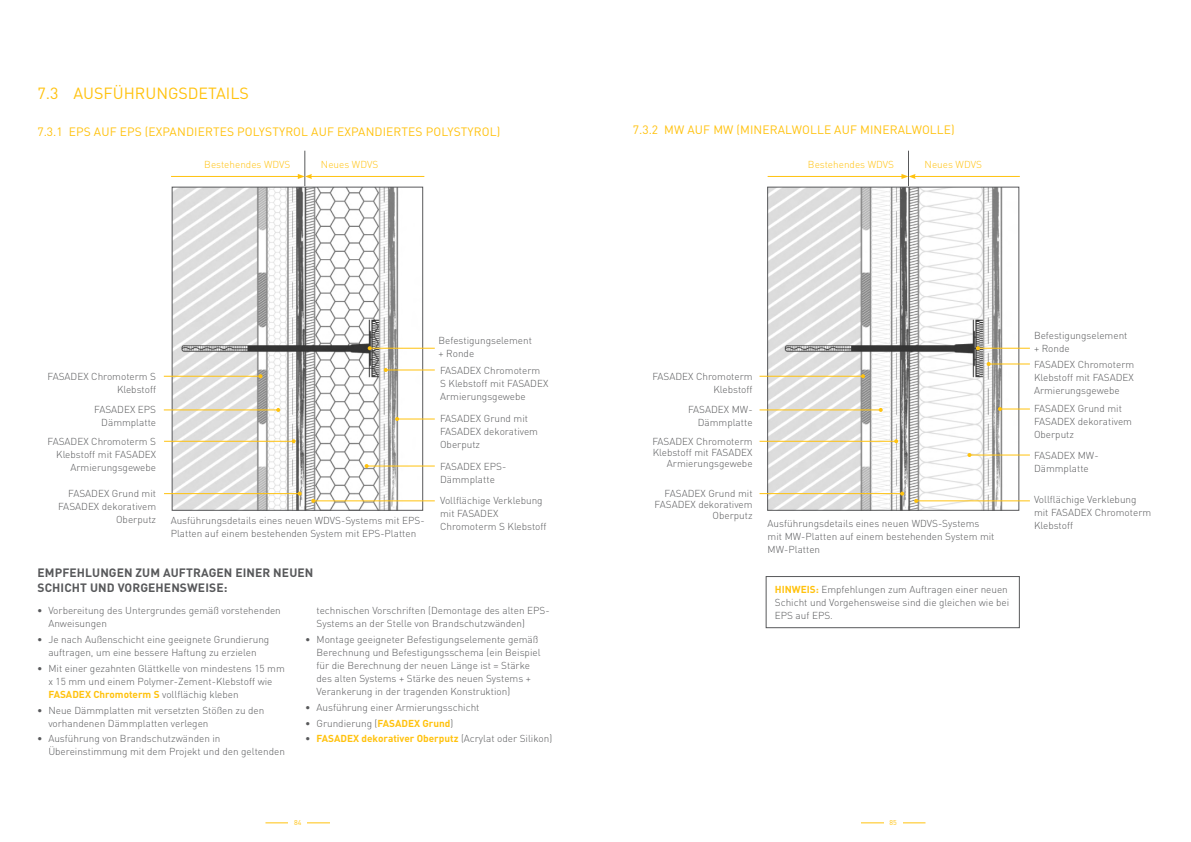
<style>
.page{position:relative;width:1191px;height:842px;background:#fff}
.page>*{position:absolute;margin:0;border:0;box-sizing:border-box;transform-origin:0 0}
.t1{font:16px "DIN Pro";color:#ffc20e}
.t2{font:12px "DIN Pro";letter-spacing:.01em;color:#ffc20e}
.t3{font:700 12px/15px "DIN Pro";letter-spacing:.01em;color:#58595b}
.t4{font:300 10px/13px "DIN Pro";color:#58595b}
.t5{font:300 10px "DIN Pro";color:#ffc20e}
.t6{font:700 10px "DIN Pro";color:#ffc20e}
.t7{font:7px "DIN Pro";color:#ffc20e}
.s1{font-weight:700;color:#ffc20e}
.s2{font-weight:300;color:#58595b}
</style>
<div class="page">
<hr style="left:265px;top:822px;width:65px;height:1px;background:#ffc20e">
<div style="left:288px;top:817px;width:19px;height:12px;background:#fff"></div>
<hr style="left:861px;top:822px;width:64px;height:1px;background:#ffc20e">
<div style="left:883px;top:817px;width:19px;height:12px;background:#fff"></div>
<hr style="left:304px;top:151px;width:1px;height:35px;background:#58595b">
<img style="left:174px;top:189px;width:247px;height:320px">
<div style="left:172px;top:187px;width:251px;height:324px;border:1px solid #58595b"></div>
<hr style="left:370px;top:348px;width:65px;height:1px;background:#ffc20e">
<svg style="left:368px;top:346px;width:4px;height:4px"></svg>
<hr style="left:386px;top:369px;width:49px;height:1px;background:#ffc20e">
<svg style="left:384px;top:368px;width:4px;height:4px"></svg>
<hr style="left:397px;top:418px;width:38px;height:1px;background:#ffc20e">
<svg style="left:395px;top:417px;width:4px;height:4px"></svg>
<hr style="left:366px;top:465px;width:69px;height:1px;background:#ffc20e">
<svg style="left:364px;top:464px;width:4px;height:4px"></svg>
<hr style="left:313px;top:500px;width:122px;height:1px;background:#ffc20e">
<svg style="left:311px;top:499px;width:4px;height:4px"></svg>
<hr style="left:310px;top:176px;width:114px;height:1px;background:#ffc20e">
<hr style="left:171px;top:176px;width:128px;height:1px;background:#ffc20e">
<svg style="left:298px;top:174px;width:14px;height:5px"></svg>
<hr style="left:164px;top:376px;width:96px;height:1px;background:#ffc20e">
<svg style="left:258px;top:374px;width:4px;height:4px"></svg>
<hr style="left:164px;top:409px;width:114px;height:1px;background:#ffc20e">
<svg style="left:276px;top:408px;width:4px;height:4px"></svg>
<hr style="left:164px;top:441px;width:130px;height:1px;background:#ffc20e">
<svg style="left:292px;top:439px;width:4px;height:4px"></svg>
<hr style="left:164px;top:493px;width:136px;height:1px;background:#ffc20e">
<svg style="left:298px;top:492px;width:4px;height:4px"></svg>
<div style="left:766px;top:576px;width:253px;height:52px;border:1px solid #58595b"></div>
<hr style="left:908px;top:151px;width:1px;height:35px;background:#58595b">
<img style="left:769px;top:189px;width:248px;height:320px">
<div style="left:767px;top:187px;width:252px;height:324px;border:1px solid #58595b"></div>
<hr style="left:914px;top:176px;width:105px;height:1px;background:#ffc20e">
<hr style="left:767px;top:176px;width:136px;height:1px;background:#ffc20e">
<svg style="left:901px;top:174px;width:14px;height:5px"></svg>
<hr style="left:978px;top:348px;width:52px;height:1px;background:#ffc20e">
<svg style="left:976px;top:346px;width:4px;height:4px"></svg>
<hr style="left:988px;top:363px;width:42px;height:1px;background:#ffc20e">
<svg style="left:986px;top:362px;width:4px;height:4px"></svg>
<hr style="left:1000px;top:408px;width:30px;height:1px;background:#ffc20e">
<svg style="left:998px;top:407px;width:4px;height:4px"></svg>
<hr style="left:969px;top:454px;width:61px;height:1px;background:#ffc20e">
<svg style="left:967px;top:453px;width:4px;height:4px"></svg>
<hr style="left:916px;top:500px;width:114px;height:1px;background:#ffc20e">
<svg style="left:914px;top:499px;width:4px;height:4px"></svg>
<hr style="left:759px;top:376px;width:104px;height:1px;background:#ffc20e">
<svg style="left:861px;top:374px;width:4px;height:4px"></svg>
<hr style="left:759px;top:409px;width:121px;height:1px;background:#ffc20e">
<svg style="left:878px;top:408px;width:4px;height:4px"></svg>
<hr style="left:759px;top:441px;width:137px;height:1px;background:#ffc20e">
<svg style="left:894px;top:439px;width:4px;height:4px"></svg>
<hr style="left:759px;top:493px;width:143px;height:1px;background:#ffc20e">
<svg style="left:900px;top:492px;width:4px;height:4px"></svg>
<h1 class="t1" style="left:37px;top:83px;width:213px">7.3 AUSFÜHRUNGSDETAILS</h1>
<p class="t2" style="left:37px;top:123px;width:464px">7.3.1 EPS AUF EPS (EXPANDIERTES POLYSTYROL AUF EXPANDIERTES POLYSTYROL)</p>
<p class="t5" style="left:204px;top:157px;width:88px">Bestehendes WDVS</p>
<p class="t5" style="left:321px;top:157px;width:59px">Neues WDVS</p>
<p class="t2" style="left:633px;top:122px;width:323px">7.3.2 MW AUF MW (MINERALWOLLE AUF MINERALWOLLE)</p>
<p class="t5" style="left:808px;top:157px;width:88px">Bestehendes WDVS</p>
<p class="t5" style="left:924px;top:157px;width:59px">Neues WDVS</p>
<p class="t4" style="left:48px;top:369px;width:110px;text-align:right">FASADEX Chromoterm S<br>Klebstoff</p>
<p class="t4" style="left:94px;top:402px;width:63px;text-align:right">FASADEX EPS<br>Dämmplatte</p>
<p class="t4" style="left:48px;top:434px;width:110px;text-align:right">FASADEX Chromoterm S<br>Klebstoff mit FASADEX<br>Armierungsgewebe</p>
<p class="t4" style="left:58px;top:487px;width:99px;text-align:right">FASADEX Grund mit<br>FASADEX dekorativem<br>Oberputz</p>
<p class="t4" style="left:171px;top:513px;width:255px">Ausführungsdetails eines neuen WDVS-Systems mit EPS-<br>Platten auf einem bestehenden System mit EPS-Platten</p>
<p class="t3" style="left:37px;top:565px;width:277px">EMPFEHLUNGEN ZUM AUFTRAGEN EINER NEUEN<br>SCHICHT UND VORGEHENSWEISE:</p>
<p class="t4" style="left:438px;top:333px;width:95px">Befestigungselement + Ronde</p>
<p class="t4" style="left:440px;top:363px;width:110px">FASADEX Chromoterm<br>S Klebstoff mit FASADEX<br>Armierungsgewebe</p>
<p class="t4" style="left:440px;top:412px;width:99px">FASADEX Grund mit<br>FASADEX dekorativem<br>Oberputz</p>
<p class="t4" style="left:440px;top:460px;width:68px">FASADEX EPS-<br>Dämmplatte</p>
<p class="t4" style="left:440px;top:493px;width:108px">Vollflächige Verklebung mit FASADEX<br>Chromoterm S Klebstoff</p>
<p class="t4" style="left:48px;top:603px;width:234px;text-indent:-11px">• Vorbereitung des Untergrundes gemäß vorstehenden<br>Anweisungen</p>
<p class="t4" style="left:37px;top:632px;width:234px;text-align:center">• Je nach Außenschicht eine geeignete Grundierung auftragen, um eine bessere Haftung zu erzielen</p>
<p class="t4" style="left:48px;top:661px;width:238px;text-indent:-11px">• Mit einer gezahnten Glättkelle von mindestens 15 mm x 15 mm und einem Polymer-Zement-Klebstoff wie<br><span class="s1">FASADEX Chromoterm S</span> vollflächig kleben</p>
<p class="t4" style="left:48px;top:703px;width:218px;text-indent:-11px">• Neue Dämmplatten mit versetzten Stößen zu den vorhandenen Dämmplatten verlegen</p>
<p class="t4" style="left:48px;top:732px;width:238px;text-indent:-11px">• Ausführung von Brandschutzwänden in<br>Übereinstimmung mit dem Projekt und den geltenden</p>
<p class="t4" style="left:316px;top:603px;width:235px">technischen Vorschriften (Demontage des alten EPS-<br>Systems an der Stelle von Brandschutzwänden)</p>
<p class="t4" style="left:316px;top:632px;width:225px;text-indent:-11px">• Montage geeigneter Befestigungselemente gemäß Berechnung und Befestigungsschema (ein Beispiel für die Berechnung der neuen Länge ist = Stärke des alten Systems + Stärke des neuen Systems + Verankerung in der tragenden Konstruktion)</p>
<p class="t4" style="left:305px;top:700px;width:176px">• Ausführung einer Armierungsschicht</p>
<p class="t4" style="left:305px;top:716px;width:150px">• Grundierung (<span class="s1">FASADEX Grund</span>)</p>
<p class="t6" style="left:305px;top:732px;width:248px"><span class="s2">•</span> FASADEX dekorativer Oberputz <span class="s2">(Acrylat oder Silikon)</span></p>
<p class="t4" style="left:652px;top:369px;width:102px;text-align:right">FASADEX Chromoterm<br>Klebstoff</p>
<p class="t4" style="left:688px;top:402px;width:66px;text-align:right">FASADEX MW-<br>Dämmplatte</p>
<p class="t4" style="left:652px;top:435px;width:102px;line-height:11px;text-align:right">FASADEX Chromoterm<br>Klebstoff mit FASADEX<br>Armierungsgewebe</p>
<p class="t4" style="left:654px;top:488px;width:99px;line-height:11px;text-align:right">FASADEX Grund mit<br>FASADEX dekorativem<br>Oberputz</p>
<p class="t4" style="left:767px;top:516px;width:228px">Ausführungsdetails eines neuen WDVS-Systems mit MW-Platten auf einem bestehenden System mit<br>MW-Platten</p>
<p class="t4" style="left:775px;top:582px;width:236px"><span class="s1">HINWEIS:</span> Empfehlungen zum Auftragen einer neuen<br>Schicht und Vorgehensweise sind die gleichen wie bei<br>EPS auf EPS.</p>
<p class="t7" style="left:294px;top:818px;width:9px">84</p>
<p class="t7" style="left:889px;top:818px;width:9px">85</p>
<p class="t4" style="left:1034px;top:328px;width:95px">Befestigungselement + Ronde</p>
<p class="t4" style="left:1034px;top:357px;width:102px;text-align:justify">FASADEX Chromoterm Klebstoff mit FASADEX Armierungsgewebe</p>
<p class="t4" style="left:1034px;top:402px;width:99px">FASADEX Grund mit<br>FASADEX dekorativem<br>Oberputz</p>
<p class="t4" style="left:1034px;top:448px;width:66px">FASADEX MW-<br>Dämmplatte</p>
<p class="t4" style="left:1034px;top:492px;width:119px">Vollflächige Verklebung mit FASADEX Chromoterm<br>Klebstoff</p>
</div>
